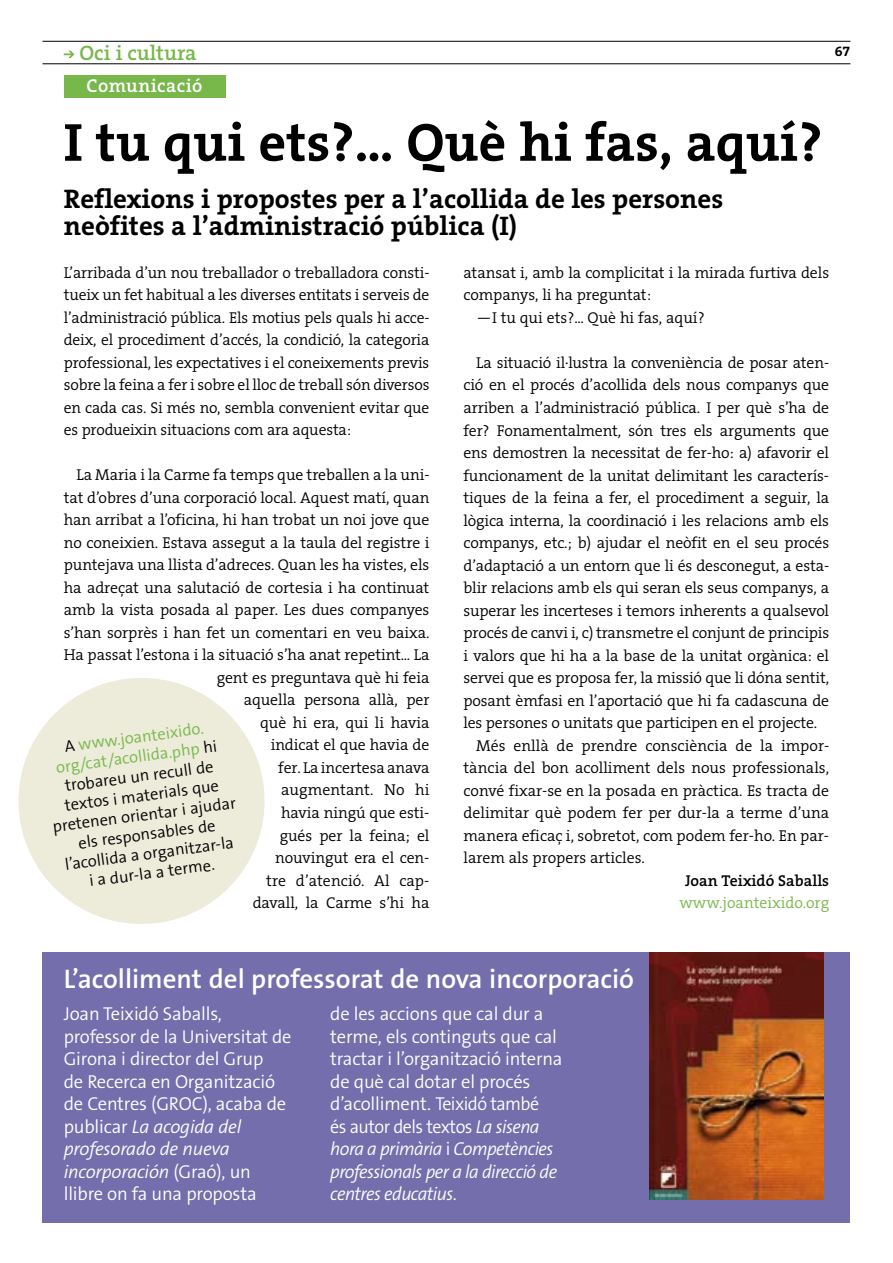
<style>
.page{position:relative;width:893px;height:1263px;background:#fff}
.page>*{position:absolute;margin:0;border:0;box-sizing:border-box;transform-origin:0 0}
.t1{font:700 54px "The Serif B7";color:#000}
.t2{font:700 27px/27px "The Serif B7";color:#000}
.t3{font:600 27px "The Sans B6";color:#fff}
.t4{font:600 21px "The Serif B6";color:#78b74a}
.t5{font:300 18.75px/22.5px "The Sans B4";letter-spacing:-.01em;color:#fff}
.t6{font:600 18.75px "The Serif B6";letter-spacing:.025em;color:#fff}
.t7{font:300 16.5px/19.5px "The Sans B4";color:#000;text-align:center}
.t8{font:300 15.75px/22.5px "The Serif B4";letter-spacing:-.01em;color:#000;text-align:justify}
.t9{font:300 15.75px "The Serif B4";color:#78b74a}
.t10{font:600 15.75px "The Serif B6";color:#000}
.t11{font:700 14.25px "The Serif B7";color:#000}
.s1{color:#78b74a}
.s2{font-style:italic}
</style>
<div class="page">
<div style="left:64px;top:75px;width:161px;height:23px;background:#78b74a"></div>
<svg style="left:64px;top:51px;width:10px;height:7px"></svg>
<hr style="left:43px;top:64px;width:807px;height:1px;background:#000">
<hr style="left:43px;top:41px;width:807px;height:1px;background:#000">
<div style="left:43px;top:953px;width:807px;height:270px;background:#756eac"></div>
<svg style="left:18px;top:678px;width:247px;height:246px;fill:#edebda"></svg>
<img style="left:650px;top:953px;width:174px;height:246px">
<h3 class="t4" style="left:79px;top:42px;width:119px">Oci i cultura</h3>
<p class="t6" style="left:87px;top:76px;width:117px">Comunicació</p>
<h1 class="t1" style="left:64px;top:114px;width:760px">I tu qui ets?... Què hi fas, aquí?</h1>
<h2 class="t2" style="left:64px;top:186px;width:661px">Reflexions i propostes per a l’acollida de les persones neòfites a l’administració pública (I)</h2>
<p class="t11" style="left:835px;top:44px;width:17px">67</p>
<p class="t8" style="left:64px;top:262px;width:367px">L’arribada d’un nou treballador o treballadora consti&shy;tueix un fet habitual a les diverses entitats i serveis de l’administració pública. Els motius pels quals hi acce&shy;deix, el procediment d’accés, la condició, la categoria professional, les expectatives i el coneixements previs sobre la feina a fer i sobre el lloc de treball són diversos en cada cas. Si més no, sembla convenient evitar que es produeixin situacions com ara aquesta:</p>
<p class="t8" style="left:64px;top:464px;width:367px;text-align:right">La Maria i la Carme fa temps que treballen a la uni&shy;tat d’obres d’una corporació local. Aquest matí, quan han arribat a l’oficina, hi han trobat un noi jove que no coneixien. Estava assegut a la taula del registre i puntejava una llista d’adreces. Quan les ha vistes, els ha adreçat una salutació de cortesia i ha continuat amb la vista posada al paper. Les dues companyes s’han sorprès i han fet un comentari en veu baixa.<br>Ha passat l’estona i la situació s’ha anat repetint... La gent es preguntava què hi feia<br>aquella persona allà, per<br>què hi era, qui li havia<br>indicat el que havia de<br>fer. La incertesa anava<br>augmentant. No hi<br>havia ningú que esti-<br>gués per la feina; el<br>nouvingut era el cen-<br>tre d’atenció. Al cap-<br>davall, la Carme s’hi ha</p>
<p class="t7" style="left:41px;top:741px;width:186px;rotate:-8deg">A <span class="s1">www.joanteixido. org/cat/acollida.php</span> hi trobareu un recull de textos i materials que pretenen orientar i ajudar els responsables de l’acollida a organitzar-la<br>i a dur-la a terme.</p>
<p class="t8" style="left:463px;top:262px;width:367px">atansat i, amb la complicitat i la mirada furtiva dels</p>
<p class="t8" style="left:463px;top:284px;width:189px">companys, li ha preguntat:</p>
<p class="t8" style="left:476px;top:307px;width:230px">—I tu qui ets?... Què hi fas, aquí?</p>
<p class="t8" style="left:476px;top:352px;width:354px">La situació il·lustra la conveniència de posar aten-</p>
<p class="t8" style="left:463px;top:374px;width:367px">ció en el procés d’acollida dels nous companys que</p>
<p class="t8" style="left:463px;top:397px;width:367px">arriben a l’administració pública. I per què s’ha de</p>
<p class="t8" style="left:463px;top:420px;width:367px">fer? Fonamentalment, són tres els arguments que</p>
<p class="t8" style="left:463px;top:442px;width:367px">ens demostren la necessitat de fer-ho: a) afavorir el</p>
<p class="t8" style="left:463px;top:465px;width:367px">funcionament de la unitat delimitant les caracterís-</p>
<p class="t8" style="left:463px;top:487px;width:367px">tiques de la feina a fer, el procediment a seguir, la</p>
<p class="t8" style="left:463px;top:510px;width:367px">lògica interna, la coordinació i les relacions amb els</p>
<p class="t8" style="left:463px;top:532px;width:367px">companys, etc.; b) ajudar el neòfit en el seu procés</p>
<p class="t8" style="left:463px;top:555px;width:367px">d’adaptació a un entorn que li és desconegut, a esta-</p>
<p class="t8" style="left:463px;top:577px;width:367px">blir relacions amb els qui seran els seus companys, a</p>
<p class="t8" style="left:463px;top:600px;width:367px">superar les incerteses i temors inherents a qualsevol</p>
<p class="t8" style="left:463px;top:622px;width:367px">procés de canvi i, c) transmetre el conjunt de principis</p>
<p class="t8" style="left:463px;top:645px;width:367px">i valors que hi ha a la base de la unitat orgànica: el</p>
<p class="t8" style="left:463px;top:667px;width:367px">servei que es proposa fer, la missió que li dóna sentit,</p>
<p class="t8" style="left:463px;top:690px;width:367px">posant èmfasi en l’aportació que hi fa cadascuna de</p>
<p class="t8" style="left:463px;top:712px;width:355px">les persones o unitats que participen en el projecte.</p>
<p class="t8" style="left:476px;top:735px;width:354px">Més enllà de prendre consciència de la impor-</p>
<p class="t8" style="left:463px;top:757px;width:367px">tància del bon acolliment dels nous professionals,</p>
<p class="t8" style="left:463px;top:780px;width:367px">convé fixar-se en la posada en pràctica. Es tracta de</p>
<p class="t8" style="left:463px;top:802px;width:367px">delimitar què podem fer per dur-la a terme d’una</p>
<p class="t8" style="left:463px;top:825px;width:367px">manera eficaç i, sobretot, com podem fer-ho. En par-</p>
<p class="t8" style="left:463px;top:847px;width:183px">larem als propers articles.</p>
<p class="t10" style="left:685px;top:872px;width:146px">Joan Teixidó Saballs</p>
<p class="t9" style="left:679px;top:895px;width:151px">www.joanteixido.org</p>
<h2 class="t3" style="left:64px;top:965px;width:572px">L’acolliment del professorat de nova incorporació</h2>
<p class="t5" style="left:64px;top:1003px;width:229px">Joan Teixidó Saballs, professor de la Universitat de<br>Girona i director del Grup<br>de Recerca en Organització de Centres (GROC), acaba de publicar <span class="s2">La acogida del profesorado de nueva incorporación</span> (Graó), un llibre on fa una proposta</p>
<p class="t5" style="left:330px;top:1003px;width:234px">de les accions que cal dur a terme, els continguts que cal tractar i l’organització interna de què cal dotar el procés d’acolliment. Teixidó també<br>és autor dels textos <span class="s2">La sisena hora a primària</span> i <span class="s2">Competències professionals per a la direcció de centres educatius</span>.</p>
</div>
